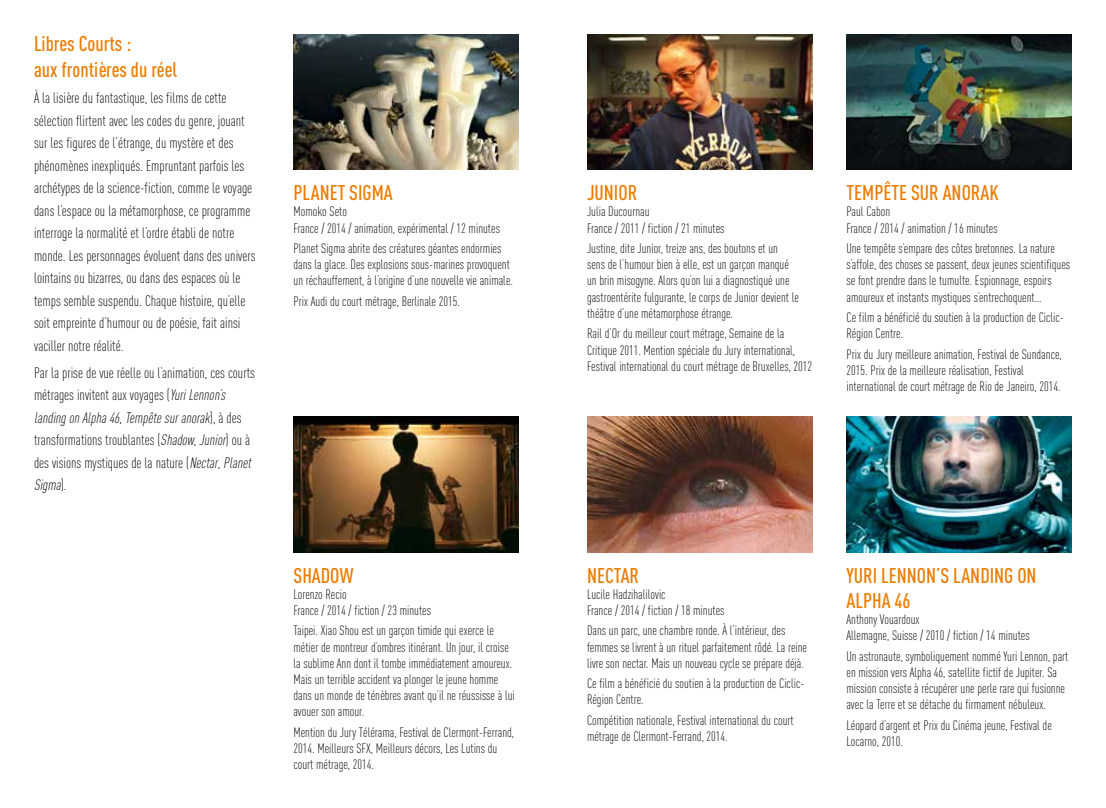
<style>
.page{position:relative;width:1106px;height:808px;background:#fff}
.page>*{position:absolute;margin:0;border:0;box-sizing:border-box;transform-origin:0 0}
.t1{font:500 21px/25.2px "DIN Cond";color:#ec7c00}
.t2{font:300 15px/22.5px "DIN Cond";color:#000}
.t3{font:300 13.5px/16.2px "DIN Cond";color:#000}
.s1{font-style:italic}
</style>
<div class="page">
<img style="left:587px;top:34px;width:225px;height:136px">
<img style="left:846px;top:34px;width:225px;height:136px">
<img style="left:587px;top:416px;width:225px;height:136px">
<img style="left:846px;top:416px;width:225px;height:136px">
<img style="left:293px;top:34px;width:226px;height:136px">
<img style="left:293px;top:416px;width:226px;height:136px">
<h1 class="t1" style="left:34px;top:31px;width:145px">Libres Courts :<br>aux frontières du réel</h1>
<p class="t2" style="left:34px;top:87px;width:223px">À la lisière du fantastique, les films de cette sélection flirtent avec les codes du genre, jouant sur les figures de l’étrange, du mystère et des phénomènes inexpliqués. Empruntant parfois les archétypes de la science-fiction, comme le voyage dans l’espace ou la métamorphose, ce programme interroge la normalité et l’ordre établi de notre monde. Les personnages évoluent dans des univers lointains ou bizarres, ou dans des espaces où le temps semble suspendu. Chaque histoire, qu’elle soit empreinte d’humour ou de poésie, fait ainsi vaciller notre réalité.</p>
<p class="t2" style="left:34px;top:361px;width:222px">Par la prise de vue réelle ou l’animation, ces courts métrages invitent aux voyages (<span class="s1">YuriLennon’s landingonAlpha46</span>, <span class="s1">Tempêtesuranorak</span>) , à d e s transformations troublantes (<span class="s1">Shadow</span>, <span class="s1">Junior</span>) ou à des visions mystiques de la nature (<span class="s1">Nectar</span>, <span class="s1">Planet Sigma</span>) .</p>
<h1 class="t1" style="left:293px;top:180px;width:101px">PLANET SIGMA</h1>
<p class="t3" style="left:293px;top:203px;width:208px">Momoko Seto<br>France / 2014 / animation, expérimental / 12 minutes</p>
<p class="t3" style="left:293px;top:240px;width:221px">Planet Sigma abrite des créatures géantes endormies dans la glace. Des explosions sous-marines provoquent un réchauffement, à l’origine d’une nouvelle vie animale.</p>
<p class="t3" style="left:293px;top:293px;width:168px">Prix Audi du court métrage, Berlinale 2015.</p>
<h1 class="t1" style="left:293px;top:562px;width:61px">SHADOW</h1>
<p class="t3" style="left:293px;top:586px;width:139px">Lorenzo Recio<br>France / 2014 / fiction / 23 minutes</p>
<p class="t3" style="left:293px;top:622px;width:223px">Taipei. Xiao Shou est un garçon timide qui exerce le métier de montreur d’ombres itinérant. Un jour, il croise la sublime Ann dont il tombe immédiatement amoureux.<br>Mais un terrible accident va plonger le jeune homme dans un monde de ténèbres avant qu’il ne réussisse à lui avouer son amour.</p>
<p class="t3" style="left:293px;top:724px;width:222px">Mention du Jury Télérama, Festival de Clermont-Ferrand,<br>2014. Meilleurs SFX, Meilleurs décors, Les Lutins du court métrage, 2014.</p>
<h1 class="t1" style="left:587px;top:180px;width:52px">JUNIOR</h1>
<p class="t3" style="left:587px;top:203px;width:139px">Julia Ducournau<br>France / 2011 / fiction / 21 minutes</p>
<p class="t3" style="left:587px;top:240px;width:213px">Justine, dite Junior, treize ans, des boutons et un sens de l’humour bien à elle, est un garçon manqué un brin misogyne. Alors qu’on lui a diagnostiqué une gastroentérite fulgurante, le corps de Junior devient le théâtre d’une métamorphose étrange.</p>
<p class="t3" style="left:587px;top:325px;width:227px">Rail d’Or du meilleur court métrage, Semaine de la<br>Critique 2011. Mention spéciale du Jury international,<br>Festival international du court métrage de Bruxelles, 2012</p>
<h1 class="t1" style="left:846px;top:180px;width:154px">TEMPÊTE SUR ANORAK</h1>
<p class="t3" style="left:846px;top:203px;width:153px">Paul Cabon<br>France / 2014 / animation / 16 minutes</p>
<p class="t3" style="left:846px;top:240px;width:225px">Une tempête s’empare des côtes bretonnes. La nature s’affole, des choses se passent, deux jeunes scientifiques se font prendre dans le tumulte. Espionnage, espoirs amoureux et instants mystiques s’entrechoquent…</p>
<p class="t3" style="left:846px;top:309px;width:219px">Ce film a bénéficié du soutien à la production de Ciclic-<br>Région Centre.</p>
<p class="t3" style="left:846px;top:346px;width:217px">Prix du Jury meilleure animation, Festival de Sundance,<br>2015. Prix de la meilleure réalisation, Festival international de court métrage de Rio de Janeiro, 2014.</p>
<h1 class="t1" style="left:587px;top:562px;width:54px">NECTAR</h1>
<p class="t3" style="left:587px;top:586px;width:139px">Lucile Hadzihalilovic<br>France / 2014 / fiction / 18 minutes</p>
<p class="t3" style="left:587px;top:622px;width:222px">Dans un parc, une chambre ronde. À l’intérieur, des femmes se livrent à un rituel parfaitement rôdé. La reine livre son nectar. Mais un nouveau cycle se prépare déjà.</p>
<p class="t3" style="left:587px;top:675px;width:219px">Ce film a bénéficié du soutien à la production de Ciclic-<br>Région Centre.</p>
<p class="t3" style="left:587px;top:712px;width:208px">Compétition nationale, Festival international du court métrage de Clermont-Ferrand, 2014.</p>
<h1 class="t1" style="left:846px;top:562px;width:192px">YURI LENNON’S LANDING ON<br>ALPHA 46</h1>
<p class="t3" style="left:846px;top:611px;width:185px">Anthony Vouardoux<br>Allemagne, Suisse / 2010 / fiction / 14 minutes</p>
<p class="t3" style="left:846px;top:648px;width:223px">Un astronaute, symboliquement nommé Yuri Lennon, part en mission vers Alpha 46, satellite fictif de Jupiter. Sa mission consiste à récupérer une perle rare qui fusionne avec la Terre et se détache du firmament nébuleux.</p>
<p class="t3" style="left:846px;top:717px;width:207px">Léopard d’argent et Prix du Cinéma jeune, Festival de<br>Locarno, 2010.</p>
</div>
